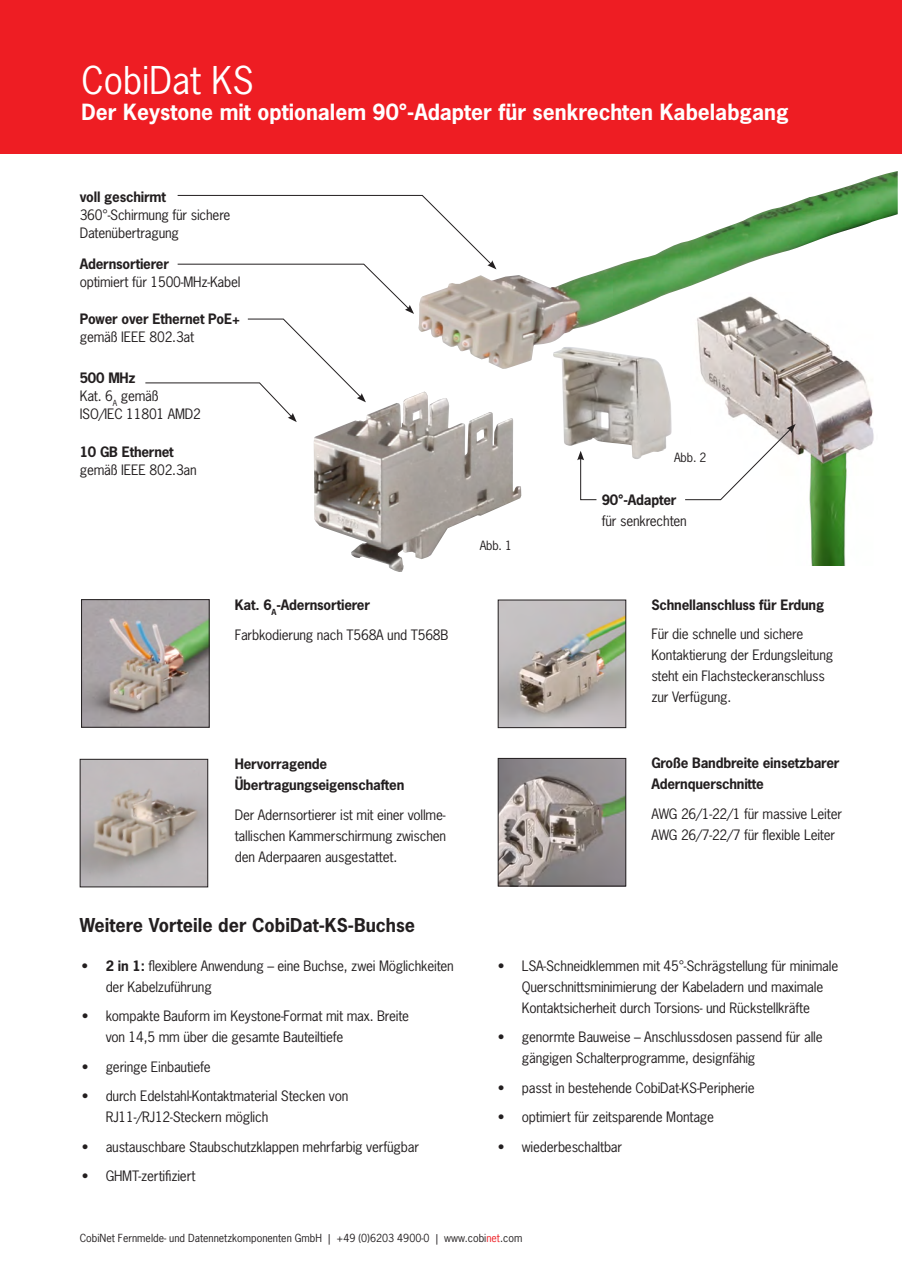
<style>
.page{position:relative;width:902px;height:1272px;background:#fff}
.page>*{position:absolute;margin:0;border:0;box-sizing:border-box;transform-origin:0 0}
.t1{font:36px "News Gothic Std";color:#fff}
.t2{font:700 21px "News Gothic Std";color:#fff}
.t3{font:700 18px "News Gothic Std";color:#231f20}
.t4{font:13.5px/21px "News Gothic Std";letter-spacing:-.015em;color:#231f20}
.t5{font:700 13.5px/21px "News Gothic Std";letter-spacing:-.015em;color:#231f20}
.t6{font:12px "News Gothic Std";letter-spacing:-.015em;color:#231f20}
.t7{font:10.5px "News Gothic Std";color:#231f20}
.s1{font-weight:700}
.s2{color:#ee1d23}
</style>
<div class="page">
<div style="left:0;top:0;width:901px;height:153px;background:#ee1d23"></div>
<img style="left:313px;top:171px;width:584px;height:401px">
<img style="left:690px;top:293px;width:192px;height:273px">
<img style="left:83px;top:601px;width:124px;height:124px">
<div style="left:81px;top:599px;width:128px;height:128px;border:1px solid #231f20"></div>
<img style="left:499px;top:601px;width:125px;height:125px">
<div style="left:497px;top:599px;width:129px;height:129px;border:1px solid #231f20"></div>
<img style="left:499px;top:760px;width:125px;height:124px">
<div style="left:497px;top:758px;width:129px;height:128px;border:1px solid #231f20"></div>
<svg style="left:684px;top:424px;width:111px;height:76px"></svg>
<svg style="left:145px;top:195px;width:351px;height:227px"></svg>
<img style="left:82px;top:761px;width:124px;height:124px">
<div style="left:80px;top:759px;width:128px;height:128px;border:1px solid #231f20"></div>
<img style="left:553px;top:347px;width:118px;height:112px">
<svg style="left:577px;top:451px;width:20px;height:49px"></svg>
<h1 class="t1" style="left:81px;top:58px;width:174px">CobiDat KS</h1>
<h2 class="t2" style="left:81px;top:98px;width:708px">Der Keystone mit optionalem 90°-Adapter für senkrechten Kabelabgang</h2>
<p class="t5" style="left:80px;top:186px;width:88px">voll geschirmt</p>
<p class="t4" style="left:80px;top:206px;width:152px;line-height:18px">360°-Schirmung für sichere<br>Datenübertragung</p>
<p class="t5" style="left:80px;top:253px;width:91px">Adernsortierer</p>
<p class="t4" style="left:80px;top:272px;width:162px">optimiert für 1500-MHz-Kabel</p>
<p class="t5" style="left:80px;top:308px;width:162px">Power over Ethernet PoE+</p>
<p class="t4" style="left:80px;top:326px;width:116px">gemäß IEEE 802.3at</p>
<p class="t4" style="left:80px;top:369px;width:123px;line-height:18px"><span class="s1">500 MHz<br></span>Kat. 6<sub>A</sub> gemäß<br>ISO/IEC 11801 AMD2</p>
<p class="t5" style="left:80px;top:441px;width:96px">10 GB Ethernet</p>
<p class="t4" style="left:80px;top:459px;width:118px">gemäß IEEE 802.3an</p>
<p class="t4" style="left:235px;top:590px;width:215px;line-height:29.5px"><span class="s1">Kat. 6</span><sub>A</sub><span class="s1">-Adernsortierer<br></span>Farbkodierung nach T568A und T568B</p>
<p class="t5" style="left:235px;top:753px;width:171px">Hervorragende<br>Übertragungseigenschaften</p>
<p class="t4" style="left:235px;top:804px;width:213px;text-align:justify">Der Adernsortierer ist mit einer vollme&shy;tallischen Kammerschirmung zwischen den Aderpaaren ausgestattet.</p>
<h3 class="t3" style="left:80px;top:913px;width:337px">Weitere Vorteile der CobiDat-KS-Buchse</h3>
<p class="t4" style="left:106px;top:954px;width:350px;text-indent:-24px">• <span class="s1">2 in 1:</span> flexiblere Anwendung – eine Buchse, zwei Möglichkeiten der Kabelzuführung</p>
<p class="t4" style="left:106px;top:1005px;width:305px;text-indent:-24px">• kompakte Bauform im Keystone-Format mit max. Breite von 14,5 mm über die gesamte Bauteiltiefe</p>
<p class="t4" style="left:82px;top:1055px;width:131px">• geringe Einbautiefe</p>
<p class="t4" style="left:106px;top:1085px;width:244px;text-indent:-24px">• durch Edelstahl-Kontaktmaterial Stecken von<br>RJ11-/RJ12-Steckern möglich</p>
<p class="t4" style="left:82px;top:1135px;width:339px">• austauschbare Staubschutzklappen mehrfarbig verfügbar</p>
<p class="t4" style="left:82px;top:1165px;width:115px">• GHMT-zertifiziert</p>
<p class="t6" style="left:674px;top:450px;width:34px">Abb. 2</p>
<p class="t6" style="left:479px;top:537px;width:34px">Abb. 1</p>
<p class="t5" style="left:601px;top:489px;width:76px">90°-Adapter</p>
<p class="t4" style="left:601px;top:510px;width:162px">für senkrechten Kabelabgang</p>
<p class="t5" style="left:651px;top:593px;width:174px">Schnellanschluss für Erdung</p>
<p class="t4" style="left:651px;top:623px;width:183px">Für die schnelle und sichere<br>Kontaktierung der Erdungsleitung steht ein Flachsteckeranschluss zur Verfügung.</p>
<p class="t5" style="left:651px;top:752px;width:190px">Große Bandbreite einsetzbarer<br>Adernquerschnitte</p>
<p class="t4" style="left:651px;top:803px;width:192px">AWG 26/1-22/1 für massive Leiter<br>AWG 26/7-22/7 für flexible Leiter</p>
<p class="t4" style="left:522px;top:954px;width:318px;text-indent:-24px">• LSA-Schneidklemmen mit 45°-Schrägstellung für minimale<br>Querschnittsminimierung der Kabeladern und maximale<br>Kontaktsicherheit durch Torsions- und Rückstellkräfte</p>
<p class="t4" style="left:522px;top:1026px;width:302px;text-indent:-24px">• genormte Bauweise – Anschlussdosen passend für alle gängigen Schalterprogramme, designfähig</p>
<p class="t4" style="left:498px;top:1076px;width:258px">• passt in bestehende CobiDat-KS-Peripherie</p>
<p class="t4" style="left:498px;top:1106px;width:218px">• optimiert für zeitsparende Montage</p>
<p class="t4" style="left:498px;top:1135px;width:126px">• wiederbeschaltbar</p>
<p class="t7" style="left:80px;top:1231px;width:444px">CobiNet Fernmelde- und Datennetzkomponenten GmbH | +49 (0)6203 4900-0 | www.cobi<span class="s2">net</span>.com</p>
</div>
